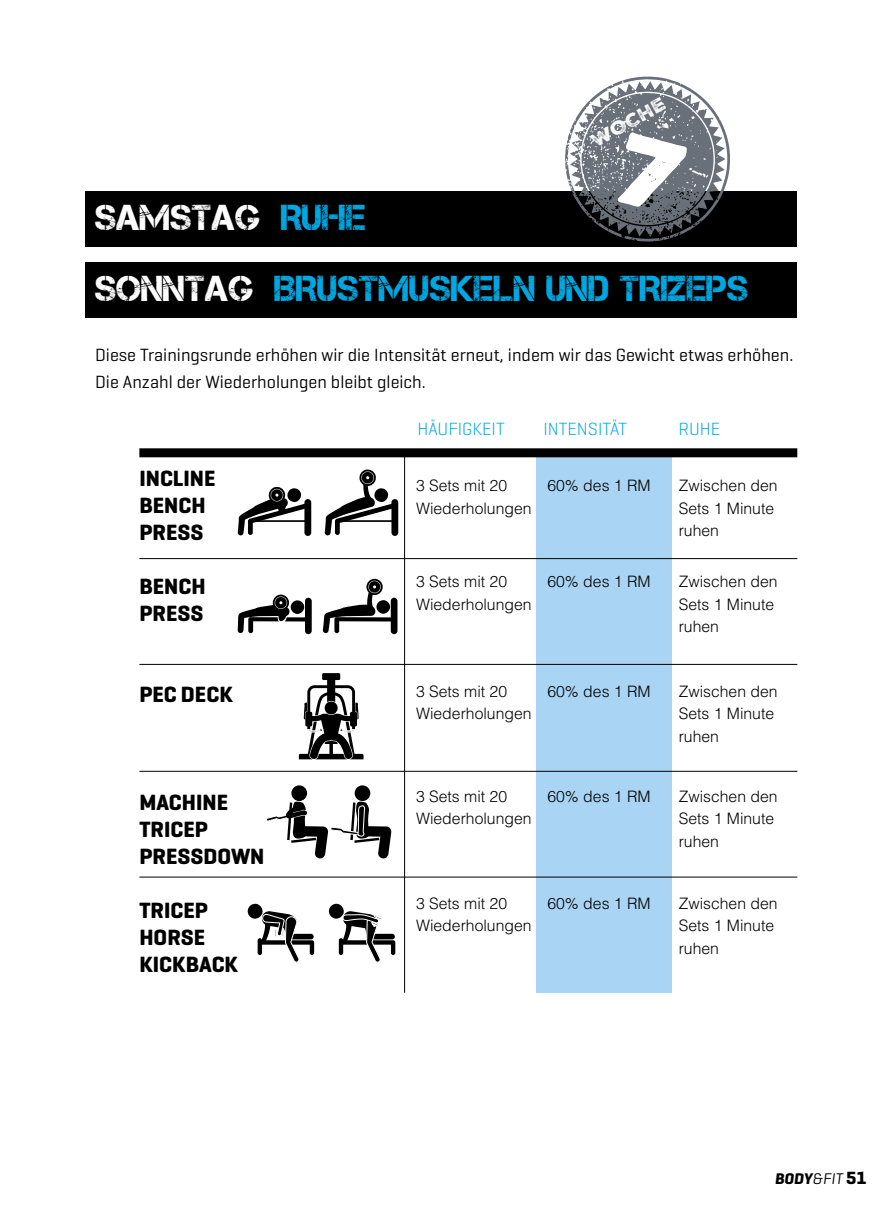
<style>
.page{position:relative;width:893px;height:1212px;background:#fff}
.page>*{position:absolute;margin:0;border:0;box-sizing:border-box;transform-origin:0 0}
.t1{font:36px/71.1px "Captureit";color:#00a8e2}
.t2{font:700 22.5px/27px "Geogrotesque";color:#000}
.t3{font:18px/27px "Geogrotesque";color:#000}
.t4{font:300 18px "Geogrotesque";color:#00a8e2}
.t5{font:18px "Nexa Rust Sans Black 03";color:#fff;scale:1.08 1}
.t6{font:300 15.75px/22.5px "Helvetica LT Std";color:#000}
.t7{font:italic 700 15.75px "Geogrotesque";color:#000}
.s1{color:#fff}
.s2{font-weight:400}
.s3{font-style:normal;font-size:18px}
</style>
<div class="page">
<div style="left:537px;top:454px;width:135px;height:539px;background:#a9d4f3"></div>
<div style="left:86px;top:191px;width:711px;height:56px;background:#000"></div>
<div style="left:86px;top:262px;width:711px;height:56px;background:#000"></div>
<div style="left:139px;top:448px;width:658px;height:9px;background:#000"></div>
<hr style="left:404px;top:452px;width:1px;height:541px;background:#000">
<hr style="left:139px;top:558px;width:658px;height:1px;background:#000">
<hr style="left:139px;top:664px;width:658px;height:1px;background:#000">
<hr style="left:139px;top:771px;width:658px;height:1px;background:#000">
<hr style="left:139px;top:877px;width:658px;height:1px;background:#000">
<div style="left:391px;top:499px;width:7px;height:37px;background:#000;border-radius:3px"></div>
<svg style="left:325px;top:469px;width:72px;height:67px"></svg>
<div style="left:304px;top:499px;width:7px;height:37px;background:#000;border-radius:3px"></div>
<svg style="left:238px;top:486px;width:72px;height:50px"></svg>
<svg style="left:366px;top:579px;width:17px;height:16px"></svg>
<div style="left:391px;top:598px;width:6px;height:36px;background:#000;border-radius:3px"></div>
<svg style="left:323px;top:581px;width:73px;height:52px"></svg>
<svg style="left:273px;top:594px;width:16px;height:17px"></svg>
<div style="left:305px;top:598px;width:7px;height:36px;background:#000;border-radius:3px"></div>
<svg style="left:238px;top:596px;width:72px;height:37px"></svg>
<div style="left:355px;top:785px;width:15px;height:16px;background:#000;border-radius:50%"></div>
<div style="left:291px;top:785px;width:16px;height:16px;background:#000;border-radius:50%"></div>
<svg style="left:266px;top:801px;width:125px;height:57px"></svg>
<svg style="left:299px;top:673px;width:64px;height:86px"></svg>
<div style="left:247px;top:903px;width:16px;height:16px;background:#000;border-radius:7px"></div>
<svg style="left:258px;top:903px;width:56px;height:60px"></svg>
<svg style="left:328px;top:903px;width:16px;height:16px"></svg>
<svg style="left:339px;top:903px;width:56px;height:60px"></svg>
<svg style="left:565px;top:77px;width:165px;height:165px"></svg>
<p class="t5" style="left:586px;top:132px;width:78px;rotate:-29deg">WOCHE</p>
<h1 class="t1" style="left:95px;top:182px;width:655px"><span class="s1">SAMSTAG</span> RUHE<br><span class="s1">SONNTAG</span> BRUSTMUSKELN UND TRIZEPS</h1>
<p class="t3" style="left:95px;top:341px;width:700px">Diese Trainingsrunde erhöhen wir die Intensität erneut, indem wir das Gewicht etwas erhöhen.<br>Die Anzahl der Wiederholungen bleibt gleich.</p>
<p class="t4" style="left:417px;top:418px;width:89px">HÄUFIGKEIT</p>
<p class="t4" style="left:543px;top:418px;width:85px">INTENSITÄT</p>
<p class="t4" style="left:678px;top:418px;width:43px">RUHE</p>
<h2 class="t2" style="left:139px;top:465px;width:78px">INCLINE<br>BENCH<br>PRESS</h2>
<h2 class="t2" style="left:139px;top:573px;width:68px">BENCH<br>PRESS</h2>
<p class="t6" style="left:416px;top:474px;width:117px">3 Sets mit 20<br>Wiederholungen</p>
<p class="t6" style="left:547px;top:474px;width:105px">60% des 1 RM</p>
<p class="t6" style="left:679px;top:474px;width:100px">Zwischen den<br>Sets 1 Minute ruhen</p>
<p class="t6" style="left:416px;top:570px;width:117px">3 Sets mit 20<br>Wiederholungen</p>
<p class="t6" style="left:547px;top:570px;width:105px">60% des 1 RM</p>
<p class="t6" style="left:679px;top:570px;width:100px">Zwischen den<br>Sets 1 Minute ruhen</p>
<h2 class="t2" style="left:139px;top:681px;width:95px">PEC DECK</h2>
<h2 class="t2" style="left:139px;top:789px;width:127px">MACHINE<br>TRICEP<br>PRESSDOWN</h2>
<h2 class="t2" style="left:139px;top:897px;width:100px">TRICEP<br>HORSE<br>KICKBACK</h2>
<p class="t6" style="left:416px;top:680px;width:117px">3 Sets mit 20<br>Wiederholungen</p>
<p class="t6" style="left:547px;top:680px;width:105px">60% des 1 RM</p>
<p class="t6" style="left:679px;top:680px;width:100px">Zwischen den<br>Sets 1 Minute ruhen</p>
<p class="t6" style="left:416px;top:785px;width:117px">3 Sets mit 20<br>Wiederholungen</p>
<p class="t6" style="left:547px;top:785px;width:105px">60% des 1 RM</p>
<p class="t6" style="left:679px;top:785px;width:100px">Zwischen den<br>Sets 1 Minute ruhen</p>
<p class="t6" style="left:416px;top:892px;width:117px">3 Sets mit 20<br>Wiederholungen</p>
<p class="t6" style="left:547px;top:892px;width:105px">60% des 1 RM</p>
<p class="t6" style="left:679px;top:892px;width:100px">Zwischen den<br>Sets 1 Minute ruhen</p>
<p class="t7" style="left:775px;top:1169px;width:94px">BODY<span class="s2">&amp;FIT</span> <span class="s3">51</span></p>
</div>
